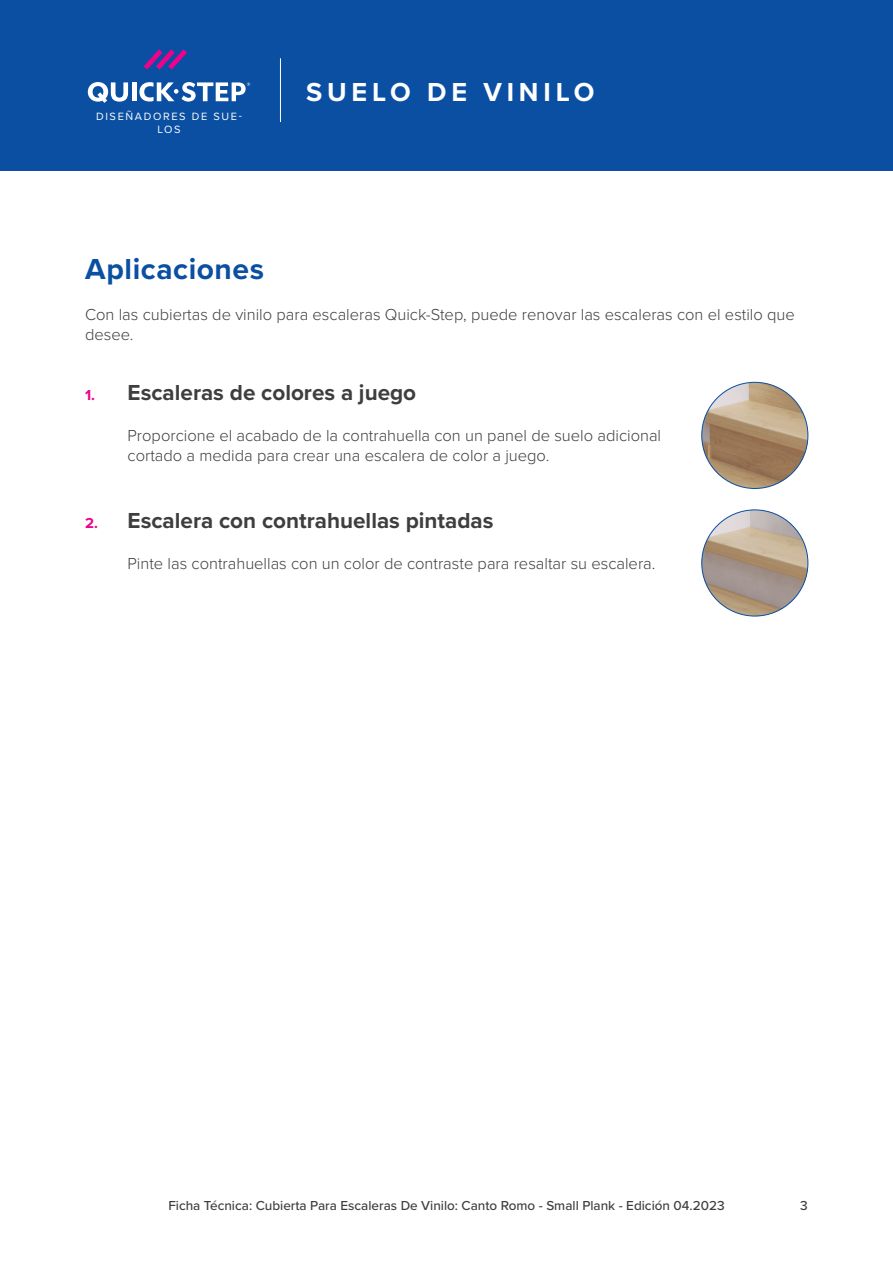
<style>
.page{position:relative;width:893px;height:1263px;background:#fff}
.page>*{position:absolute;margin:0;border:0;box-sizing:border-box;transform-origin:0 0}
.t1{font:700 30px "Proxima Nova";letter-spacing:.02em;color:#0a4fa2}
.Range{font:700 27px "Proxima Nova";letter-spacing:.175em;color:#fff}
.t2{font:700 22.5px "Proxima Nova";color:#3e3e3f}
.List-Description{font:300 16.5px/19.8px "Proxima Nova";color:#3e3e3f}
.BodyText{font:300 16.5px/19.8px "Proxima Nova";color:#3e3e3f}
.t3{font:500 13.5px "Proxima Nova";color:#3e3e3f}
.FloorDesigners{font:10.95px/13.2px "Proxima Nova";letter-spacing:.15em;color:#fff;text-align:center}
.s1{font-size:15px;color:#ed028c}
</style>
<div class="page">
<div style="left:0;top:0;width:893px;height:170px;background:#0a4fa2"></div>
<hr style="left:280px;top:58px;width:1px;height:64px;background:#fff">
<svg style="left:144px;top:49px;width:43px;height:21px"></svg>
<svg style="left:88px;top:82px;width:40px;height:21px"></svg>
<hr style="left:132px;top:82px;width:4px;height:19px;background:#fff">
<svg style="left:139px;top:82px;width:111px;height:20px"></svg>
<img style="left:702px;top:382px;width:106px;height:106px;border-radius:53px">
<img style="left:702px;top:510px;width:106px;height:106px;border-radius:53px">
<p class="FloorDesigners" style="left:96px;top:110px;width:147px">DISEÑADORES DE SUE-<br>LOS</p>
<p class="Range" style="left:306px;top:72px;width:290px">SUELO DE VINILO</p>
<p class="t1" style="left:85px;top:246px;width:180px">Aplicaciones</p>
<p class="BodyText" style="left:85px;top:304px;width:711px">Con las cubiertas de vinilo para escaleras Quick-Step, puede renovar las escaleras con el estilo que desee.</p>
<p class="t2" style="left:85px;top:376px;width:333px"><span class="s1">1.</span> Escaleras de colores a juego</p>
<p class="List-Description" style="left:128px;top:425px;width:535px">Proporcione el acabado de la contrahuella con un panel de suelo adicional cortado a medida para crear una escalera de color a juego.</p>
<p class="t2" style="left:85px;top:503px;width:410px"><span class="s1">2.</span> Escalera con contrahuellas pintadas</p>
<p class="List-Description" style="left:128px;top:552px;width:529px">Pinte las contrahuellas con un color de contraste para resaltar su escalera.</p>
<p class="t3" style="left:168px;top:1195px;width:558px">Ficha Técnica: Cubierta Para Escaleras De Vinilo: Canto Romo - Small Plank - Edición 04.2023</p>
<p class="t3" style="left:800px;top:1195px;width:9px">3</p>
</div>
